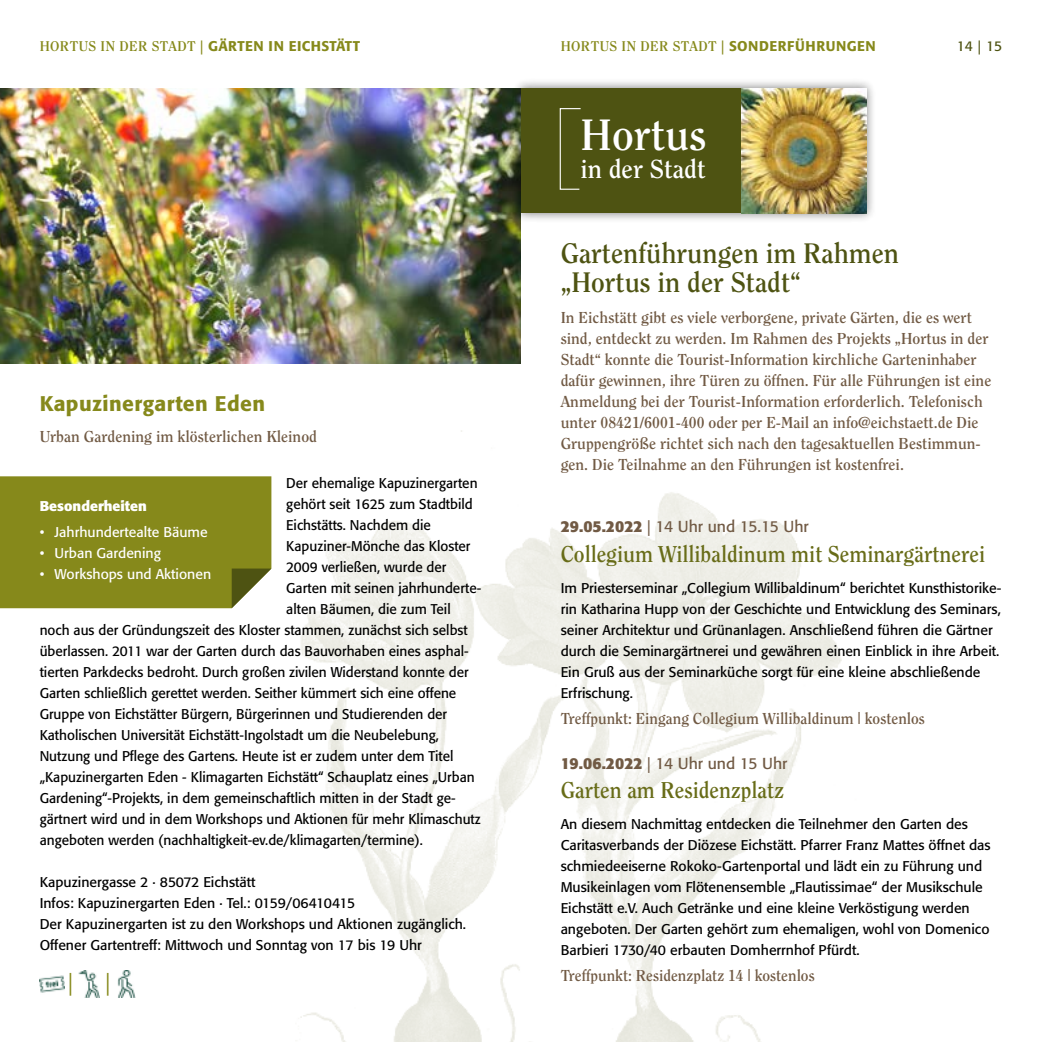
<style>
.page{position:relative;width:1042px;height:1042px;background:#fff}
.page>*{position:absolute;margin:0;border:0;box-sizing:border-box;transform-origin:0 0}
.t1{font:700 43.57px "Clearface";color:#fff}
.t2{font:700 28px/29.8px "Clearface";color:#4e5312}
.t3{font:700 25.9px "Clearface";color:#fff}
.t4{font:700 22.75px "Clearface";color:#686c18;scale:.95 1}
.t5{font:22.75px "Formata";color:#86891b;scale:.8 1}
.t6{font:500 21px "Formata";letter-spacing:.02em;color:#86891b}
.t7{font:700 15.75px/21px "Clearface";color:#715a44}
.t8{font:15.75px "Formata";color:#715a44}
.t9{font:14px/21px "Formata";color:#000}
.t10{font:14px "Formata";color:#fff}
.t11{font:500 14px "Formata";letter-spacing:.03em;color:#86891b}
.t12{font:700 14px "Clearface";letter-spacing:.03em;color:#86891b}
.t13{font:700 14px "Formata";color:#fff}
.t14{font:14px "Formata";color:#4e5312}
.s1{font-family:"Clearface";font-weight:700}
.s2{font-weight:400}
.s3{font-family:"Formata";font-weight:400}
.s4{font-family:"Formata";font-weight:500}
.s5{font-weight:700}
</style>
<div class="page">
<img style="left:271px;top:430px;width:571px;height:612px">
<img style="left:40px;top:975px;width:24px;height:18px">
<img style="left:79px;top:970px;width:21px;height:27px">
<img style="left:118px;top:970px;width:17px;height:27px">
<img style="left:0;top:88px;width:521px;height:275px">
<div style="left:0;top:476px;width:271px;height:132px;background:#86891b"></div>
<div style="left:511px;top:78px;width:365px;height:144px;background:#000;opacity:.5"></div>
<div style="left:521px;top:88px;width:345px;height:125px;background:#4e5312"></div>
<img style="left:741px;top:88px;width:125px;height:125px">
<svg style="left:559px;top:108px;width:22px;height:82px"></svg>
<p class="t11" style="left:40px;top:37px;width:322px"><span class="s1">HORTUS IN DER STADT</span> <span class="s2">|</span> GÄRTEN IN EICHSTÄTT</p>
<p class="t12" style="left:561px;top:38px;width:316px">HORTUS IN DER STADT <span class="s3">|</span> <span class="s4">SONDERFÜHRUNGEN</span></p>
<h1 class="t1" style="left:580px;top:109px;width:127px">Hortus</h1>
<h3 class="t3" style="left:580px;top:154px;width:127px">in der Stadt</h3>
<p class="t14" style="left:957px;top:37px;width:47px">14 | 15</p>
<h3 class="t6" style="left:40px;top:391px;width:227px">Kapuzinergarten Eden</h3>
<p class="t7" style="left:40px;top:426px;width:279px">Urban Gardening im klösterlichen Kleinod</p>
<p class="t9" style="left:286px;top:472px;width:193px">Der ehemalige Kapuzinergarten</p>
<p class="t9" style="left:286px;top:493px;width:188px">gehört seit 1625 zum Stadtbild</p>
<p class="t9" style="left:286px;top:514px;width:146px">Eichstätts. Nachdem die</p>
<p class="t9" style="left:286px;top:535px;width:186px">Kapuziner-Mönche das Kloster</p>
<p class="t9" style="left:286px;top:556px;width:162px">2009 verließen, wurde der</p>
<p class="t9" style="left:286px;top:577px;width:196px">Garten mit seinen jahrhunderte-</p>
<p class="t9" style="left:286px;top:598px;width:166px">alten Bäumen, die zum Teil</p>
<p class="t9" style="left:40px;top:619px;width:429px">noch aus der Gründungszeit des Kloster stammen, zunächst sich selbst</p>
<p class="t9" style="left:40px;top:640px;width:430px">überlassen. 2011 war der Garten durch das Bauvorhaben eines asphal-</p>
<p class="t9" style="left:40px;top:661px;width:430px">tierten Parkdecks bedroht. Durch großen zivilen Widerstand konnte der</p>
<p class="t9" style="left:40px;top:682px;width:418px">Garten schließlich gerettet werden. Seither kümmert sich eine offene</p>
<p class="t9" style="left:40px;top:703px;width:409px">Gruppe von Eichstätter Bürgern, Bürgerinnen und Studierenden der</p>
<p class="t9" style="left:40px;top:724px;width:401px">Katholischen Universität Eichstätt-Ingolstadt um die Neubelebung,</p>
<p class="t9" style="left:40px;top:745px;width:415px">Nutzung und Pflege des Gartens. Heute ist er zudem unter dem Titel</p>
<p class="t9" style="left:40px;top:766px;width:436px">„Kapuzinergarten Eden - Klimagarten Eichstätt“ Schauplatz eines „Urban</p>
<p class="t9" style="left:40px;top:787px;width:417px">Gardening“-Projekts, in dem gemeinschaftlich mitten in der Stadt ge-</p>
<p class="t9" style="left:40px;top:808px;width:443px">gärtnert wird und in dem Workshops und Aktionen für mehr Klimaschutz</p>
<p class="t9" style="left:40px;top:829px;width:385px">angeboten werden (nachhaltigkeit-ev.de/klimagarten/termine).</p>
<p class="t9" style="left:40px;top:871px;width:428px">Kapuzinergasse 2 · 85072 Eichstätt<br>Infos: Kapuzinergarten Eden · Tel.: 0159/06410415<br>Der Kapuzinergarten ist zu den Workshops und Aktionen zugänglich.<br>Offener Gartentreff: Mittwoch und Sonntag von 17 bis 19 Uhr</p>
<h3 class="t5" style="left:69px;top:968px;width:7px">|</h3>
<h3 class="t5" style="left:106px;top:968px;width:7px">|</h3>
<p class="t13" style="left:40px;top:497px;width:109px">Besonderheiten</p>
<p class="t10" style="left:40px;top:523px;width:170px">• Jahrhundertealte Bäume</p>
<p class="t10" style="left:40px;top:544px;width:123px">• Urban Gardening</p>
<p class="t10" style="left:40px;top:565px;width:173px">• Workshops und Aktionen</p>
<h2 class="t2" style="left:561px;top:237px;width:340px">Gartenführungen im Rahmen „Hortus in der Stadt“</h2>
<p class="t7" style="left:561px;top:307px;width:432px">In Eichstätt gibt es viele verborgene, private Gärten, die es wert sind, entdeckt zu werden. Im Rahmen des Projekts „Hortus in der Stadt“ konnte die Tourist-Information kirchliche Garteninhaber dafür gewinnen, ihre Türen zu öffnen. Für alle Führungen ist eine Anmeldung bei der Tourist-Information erforderlich. Telefonisch unter 08421/6001-400 oder per E-Mail an info@eichstaett.de Die Gruppengröße richtet sich nach den tagesaktuellen Bestimmun&shy;gen. Die Teilnahme an den Führungen ist kostenfrei.</p>
<p class="t8" style="left:561px;top:517px;width:250px"><span class="s5">29.05.2022</span> | 14 Uhr und 15.15 Uhr</p>
<h3 class="t4" style="left:561px;top:540px;width:448px">Collegium Willibaldinum mit Seminargärtnerei</h3>
<p class="t9" style="left:561px;top:577px;width:442px">Im Priesterseminar „Collegium Willibaldinum“ berichtet Kunsthistorike&shy;rin Katharina Hupp von der Geschichte und Entwicklung des Seminars, seiner Architektur und Grünanlagen. Anschließend führen die Gärtner durch die Seminargärtnerei und gewähren einen Einblick in ihre Arbeit.<br>Ein Gruß aus der Seminarküche sorgt für eine kleine abschließende Erfrischung.</p>
<p class="t7" style="left:561px;top:707px;width:366px">Treffpunkt: Eingang Collegium Willibaldinum | kostenlos</p>
<p class="t8" style="left:561px;top:753px;width:228px"><span class="s5">19.06.2022</span> | 14 Uhr und 15 Uhr</p>
<h3 class="t4" style="left:561px;top:776px;width:237px">Garten am Residenzplatz</h3>
<p class="t9" style="left:561px;top:813px;width:431px">An diesem Nachmittag entdecken die Teilnehmer den Garten des Caritasverbands der Diözese Eichstätt. Pfarrer Franz Mattes öffnet das schmiedeeiserne Rokoko-Gartenportal und lädt ein zu Führung und Musikeinlagen vom Flötenensemble „Flautissimae“ der Musikschule Eichstätt e.V. Auch Getränke und eine kleine Verköstigung werden angeboten. Der Garten gehört zum ehemaligen, wohl von Domenico Barbieri 1730/40 erbauten Domherrnhof Pfürdt.</p>
<p class="t7" style="left:561px;top:964px;width:255px">Treffpunkt: Residenzplatz 14 | kostenlos</p>
</div>
